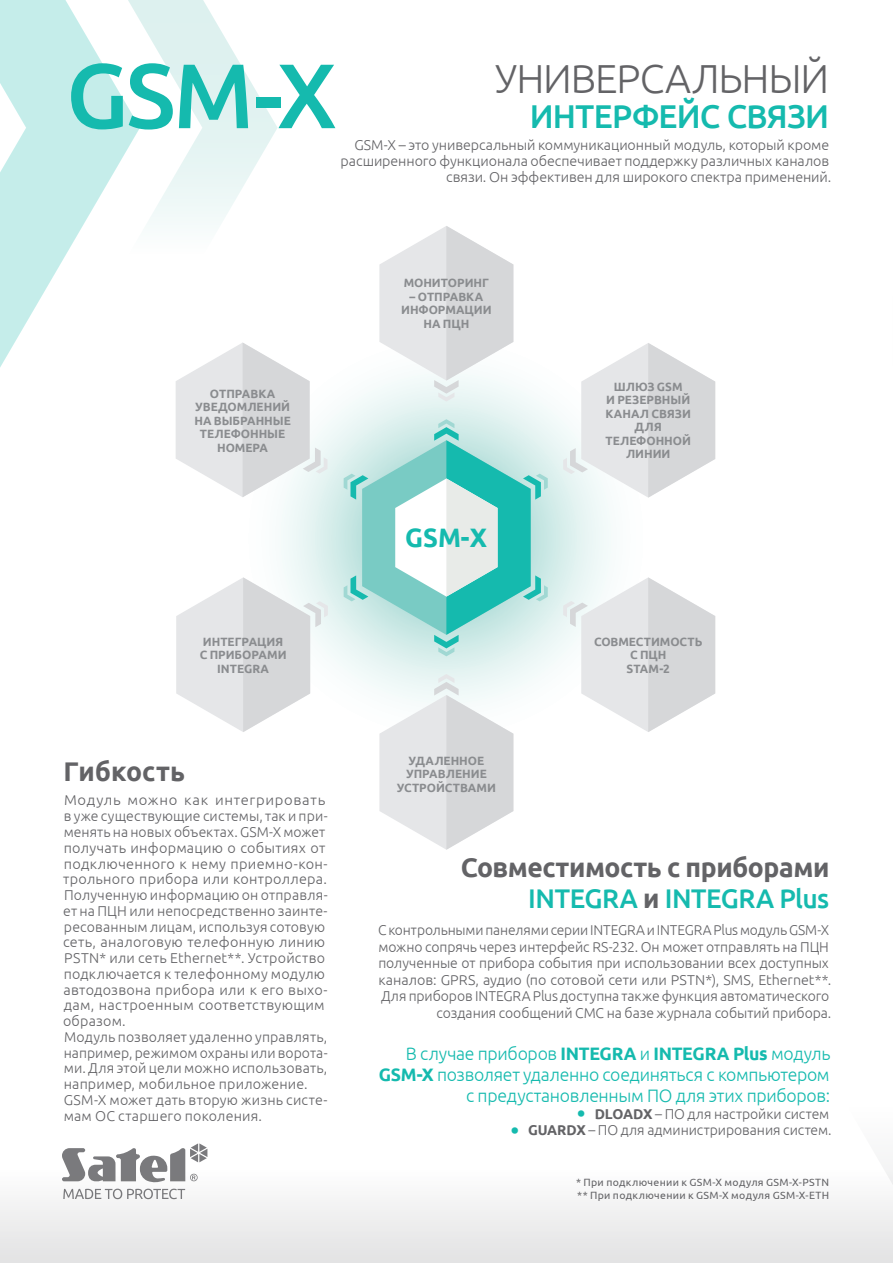
<style>
.page{position:relative;width:893px;height:1263px;background:#fff}
.page>*{position:absolute;margin:0;border:0;box-sizing:border-box;transform-origin:0 0}
.t1{font:500 91.5px "Ubuntu";color:#15baae}
.t2{font:300 40.5px "Ubuntu";letter-spacing:-.03em;color:#636366}
.t3{font:500 33px "Ubuntu";letter-spacing:-.025em;color:#15baae}
.t4{font:700 27px/31.5px "Ubuntu";letter-spacing:-.015em;color:#636366;text-align:right}
.t5{font:700 27px "Ubuntu";letter-spacing:.005em;color:#636366}
.t6{font:700 26.7px "Ubuntu";color:#15baae;scale:.96 1}
.t7{font:300 18px/21px "Ubuntu";letter-spacing:-.015em;color:#15baae;text-align:right}
.t8{font:300 14.25px/15.8px "Ubuntu";letter-spacing:.005em;color:#636366;scale:1.04 1}
.t9{font:300 14.25px/16.5px "Ubuntu";letter-spacing:.005em;color:#636366;text-align:right}
.t10{font:700 12px/13.5px "Ubuntu";letter-spacing:-.005em;color:#8a8c8f;text-align:center}
.t11{font:10.5px/12.6px "Ubuntu";letter-spacing:.03em;color:#636366}
.s1{font-weight:500;color:#15baae}
.s2{font-weight:700}
</style>
<div class="page">
<div style="left:0;top:1168px;width:893px;height:95px;background:linear-gradient(to right,#ededee,#f1f1f1)"></div>
<svg style="left:0;top:0;width:121px;height:367px;fill:#c5edea"></svg>
<svg style="left:121px;top:0;width:157px;height:225px"></svg>
<svg style="left:840px;top:1164px;width:53px;height:99px"></svg>
<svg style="left:240px;top:332px;width:411px;height:411px"></svg>
<svg style="left:379px;top:674px;width:134px;height:176px"></svg>
<svg style="left:379px;top:226px;width:134px;height:175px"></svg>
<svg style="left:563px;top:577px;width:152px;height:155px"></svg>
<svg style="left:563px;top:343px;width:152px;height:155px"></svg>
<svg style="left:176px;top:343px;width:151px;height:154px"></svg>
<svg style="left:176px;top:577px;width:152px;height:155px"></svg>
<svg style="left:344px;top:419px;width:204px;height:237px;background:#a5ded9"></svg>
<svg style="left:62px;top:1143px;width:145px;height:56px"></svg>
<h2 class="t2" style="left:495px;top:54px;width:336px">УНИВЕРСАЛЬНЫЙ</h2>
<h1 class="t1" style="left:66px;top:38px;width:272px">GSM-X</h1>
<h3 class="t3" style="left:530px;top:95px;width:301px">ИНТЕРФЕЙС СВЯЗИ</h3>
<p class="t9" style="left:341px;top:137px;width:492px;line-height:15.8px">GSM-X – это универсальный коммуникационный модуль, который кроме расширенного функционала обеспечивает поддержку различных каналов связи. Он эффективен для широкого спектра применений.</p>
<p class="t10" style="left:194px;top:386px;width:98px">ОТПРАВКА<br>УВЕДОМЛЕНИЙ<br>НА ВЫБРАННЫЕ<br>ТЕЛЕФОННЫЕ<br>НОМЕРА</p>
<p class="t10" style="left:200px;top:635px;width:88px">ИНТЕГРАЦИЯ<br>С ПРИБОРАМИ<br>INTEGRA</p>
<h3 class="t5" style="left:64px;top:755px;width:123px">Гибкость</h3>
<p class="t8" style="left:63px;top:792px;width:256px">Модуль можно как интегрировать в уже существующие системы, так и при&shy;менять на новых объектах. GSM-X может получать информацию о событиях от подключенного к нему приемно-кон&shy;трольного прибора или контроллера.<br>Полученную информацию он отправля&shy;ет на ПЦН или непосредственно заинте&shy;ресованным лицам, используя сотовую сеть, аналоговую телефонную линию PSTN* или сеть Ethernet**. Устройство подключается к телефонному модулю автодозвона прибора или к его выхо&shy;дам, настроенным соответствующим образом.<br>Модуль позволяет удаленно управлять, например, режимом охраны или ворота&shy;ми. Для этой цели можно использовать, например, мобильное приложение.<br>GSM-X может дать вторую жизнь систе&shy;мам ОС старшего поколения.</p>
<p class="t10" style="left:404px;top:276px;width:87px">МОНИТОРИНГ</p>
<p class="t10" style="left:401px;top:290px;width:92px">– ОТПРАВКА<br>ИНФОРМАЦИИ<br>НА ПЦН</p>
<h3 class="t6" style="left:405px;top:522px;width:87px">GSM-X</h3>
<p class="t10" style="left:397px;top:753px;width:101px">УДАЛЕННОЕ<br>УПРАВЛЕНИЕ<br>УСТРОЙСТВАМИ</p>
<p class="t10" style="left:605px;top:380px;width:87px">ШЛЮЗ GSM<br>И РЕЗЕРВНЫЙ<br>КАНАЛ СВЯЗИ<br>ДЛЯ<br>ТЕЛЕФОННОЙ<br>ЛИНИИ</p>
<p class="t10" style="left:594px;top:635px;width:110px">СОВМЕСТИМОСТЬ<br>С ПЦН<br>STAM-2</p>
<h3 class="t4" style="left:461px;top:851px;width:370px">Совместимость с приборами<br><span class="s1">INTEGRA</span> и <span class="s1">INTEGRA Plus</span></h3>
<p class="t9" style="left:378px;top:921px;width:455px">С контрольными панелями серии INTEGRA и INTEGRA Plus модуль GSM-X можно сопрячь через интерфейс RS-232. Он может отправлять на ПЦН полученные от прибора события при использовании всех доступных каналов: GPRS, аудио (по сотовой сети или PSTN*), SMS, Ethernet**.<br>Для приборов INTEGRA Plus доступна также функция автоматического создания сообщений СМС на базе журнала событий прибора.</p>
<p class="t7" style="left:379px;top:1043px;width:453px">В случае приборов <span class="s2">INTEGRA</span> и <span class="s2">INTEGRA Plus</span> модуль<br><span class="s2">GSM-X</span> позволяет удаленно соединяться с компьютером с предустановленным ПО для этих приборов:</p>
<p class="t9" style="left:528px;top:1105px;width:305px"><span class="s2">DLOADX</span> – ПО для настройки систем<br><span class="s2">GUARDX</span> – ПО для администрирования систем.</p>
<p class="t11" style="left:576px;top:1176px;width:255px">* При подключении к GSM-X модуля GSM-X-PSTN ** При подключении к GSM-X модуля GSM-X-ETH</p>
</div>
